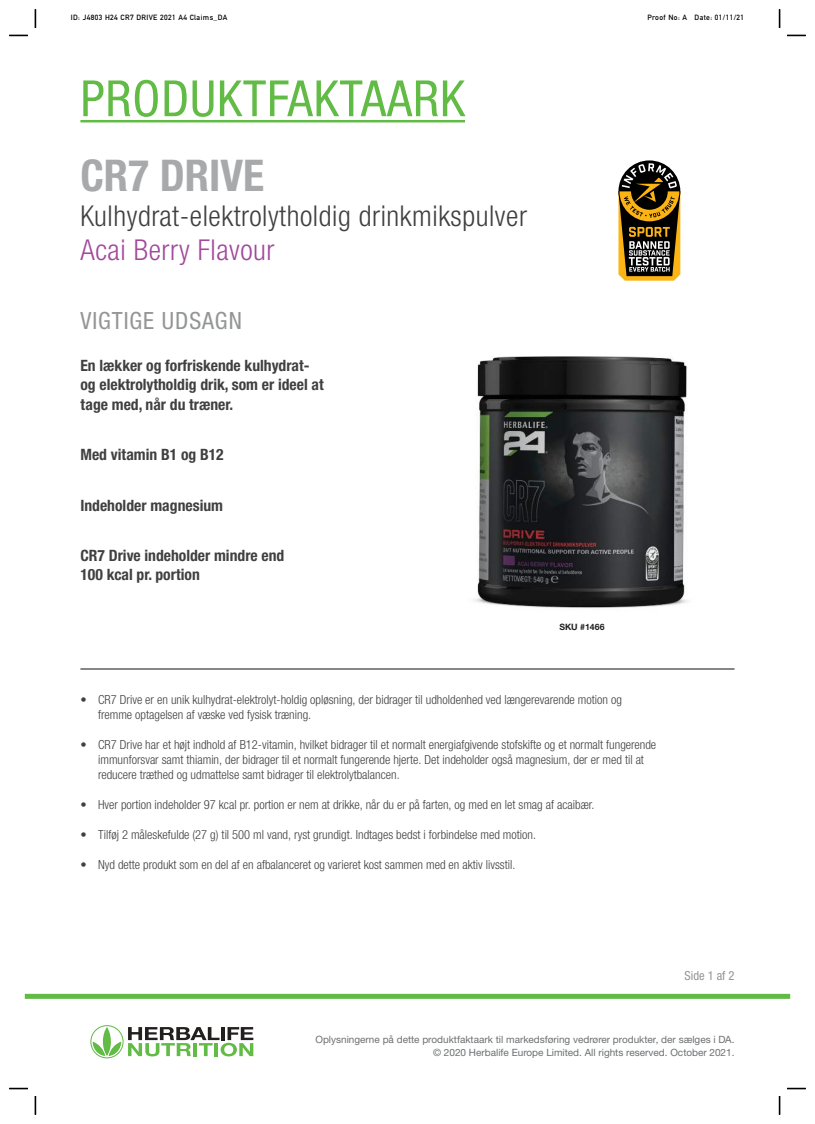
<style>
.page{position:relative;width:815px;height:1124px;background:#fff}
.page>*{position:absolute;margin:0;border:0;box-sizing:border-box;transform-origin:0 0}
.t1{font:condensed 50px "Helvetica Neue LTW1 G";letter-spacing:.02em;color:#61bb45}
.t2{font:700 condensed 43.75px "Helvetica Neue LTW1 G";color:#a7a9ab}
.t3{font:300 condensed 28.75px "Helvetica Neue LTW1 G";letter-spacing:.02em;color:#404041}
.t4{font:300 condensed 28.75px "Helvetica Neue LTW1 G";letter-spacing:.02em;color:#a1499b}
.t5{font:condensed 23.75px "Helvetica Neue LTW1 G";letter-spacing:.04em;color:#939597}
.t6{font:700 condensed 15.62px/19.4px "Helvetica Neue LTW1 G";color:#404041}
.t7{font:300 condensed 12.5px/15px "Helvetica Neue LTW1 G";color:#404041}
.t8{font:condensed 12.5px "Helvetica Neue LTW1 G";color:#939597}
.t9{font:10px/12.5px "Helvetica Neue LTW1 G";color:#6c6e70;text-align:right}
.t10{font:700 8.75px "Helvetica Neue LTW1 G";color:#221f1f}
.t11{font:7.5px "DIN Mittelschrift";letter-spacing:.05em;color:#000}
</style>
<div class="page">
<hr style="left:80px;top:668px;width:655px;height:1px;background:#404041">
<img style="left:474px;top:365px;width:214px;height:243px">
<img style="left:478px;top:357px;width:208px;height:248px">
<hr style="left:80px;top:120px;width:385px;height:2px;background:#61bb45">
<svg style="left:90px;top:1025px;width:163px;height:33px"></svg>
<div style="left:25px;top:993px;width:765px;height:5px;background:#61bb45"></div>
<svg style="left:618px;top:161px;width:62px;height:119px"></svg>
<svg style="left:9px;top:35px;width:19px;height:1px"></svg>
<svg style="left:787px;top:35px;width:19px;height:1px"></svg>
<svg style="left:9px;top:1087px;width:19px;height:2px"></svg>
<svg style="left:787px;top:1087px;width:19px;height:2px"></svg>
<svg style="left:35px;top:9px;width:1px;height:19px"></svg>
<svg style="left:35px;top:1096px;width:1px;height:18px"></svg>
<svg style="left:779px;top:9px;width:1px;height:19px"></svg>
<svg style="left:779px;top:1096px;width:1px;height:18px"></svg>
<p class="t11" style="left:71px;top:15px;width:158px">ID: J4803 H24 CR7 DRIVE 2021 A4 Claims_DA</p>
<p class="t11" style="left:647px;top:15px;width:98px">Proof No: A Date: 01/11/21</p>
<h1 class="t1" style="left:80px;top:70px;width:386px">PRODUKTFAKTAARK</h1>
<h2 class="t2" style="left:80px;top:156px;width:185px">CR7 DRIVE</h2>
<h3 class="t3" style="left:80px;top:203px;width:448px">Kulhydrat-elektrolytholdig drinkmikspulver</h3>
<h3 class="t4" style="left:80px;top:238px;width:196px">Acai Berry Flavour</h3>
<h3 class="t5" style="left:80px;top:307px;width:163px">VIGTIGE UDSAGN</h3>
<p class="t6" style="left:80px;top:356px;width:245px">En lækker og forfriskende kulhydrat&shy;og elektrolytholdig drik, som er ideel at tage med, når du træner.</p>
<p class="t6" style="left:80px;top:445px;width:145px">Med vitamin B1 og B12</p>
<p class="t6" style="left:80px;top:496px;width:144px">Indeholder magnesium</p>
<p class="t6" style="left:80px;top:546px;width:205px">CR7 Drive indeholder mindre end<br>100 kcal pr. portion</p>
<p class="t10" style="left:559px;top:622px;width:47px">SKU #1466</p>
<p class="t7" style="left:98px;top:692px;width:525px;text-indent:-18px">• CR7 Drive er en unik kulhydrat-elektrolyt-holdig opløsning, der bidrager til udholdenhed ved længerevarende motion og fremme optagelsen af væske ved fysisk træning.</p>
<p class="t7" style="left:98px;top:737px;width:560px;text-indent:-18px">• CR7 Drive har et højt indhold af B12-vitamin, hvilket bidrager til et normalt energiafgivende stofskifte og et normalt fungerende immunforsvar samt thiamin, der bidrager til et normalt fungerende hjerte. Det indeholder også magnesium, der er med til at reducere træthed og udmattelse samt bidrager til elektrolytbalancen.</p>
<p class="t7" style="left:80px;top:797px;width:515px">• Hver portion indeholder 97 kcal pr. portion er nem at drikke, når du er på farten, og med en let smag af acaibær.</p>
<p class="t7" style="left:80px;top:827px;width:457px">• Tilføj 2 måleskefulde (27 g) til 500 ml vand, ryst grundigt. Indtages bedst i forbindelse med motion.</p>
<p class="t7" style="left:80px;top:857px;width:436px">• Nyd dette produkt som en del af en afbalanceret og varieret kost sammen med en aktiv livsstil.</p>
<p class="t8" style="left:685px;top:967px;width:51px">Side 1 af 2</p>
<p class="t9" style="left:315px;top:1033px;width:421px">Oplysningerne på dette produktfaktaark til markedsføring vedrører produkter, der sælges i DA. © 2020 Herbalife Europe Limited. All rights reserved. October 2021.</p>
</div>
